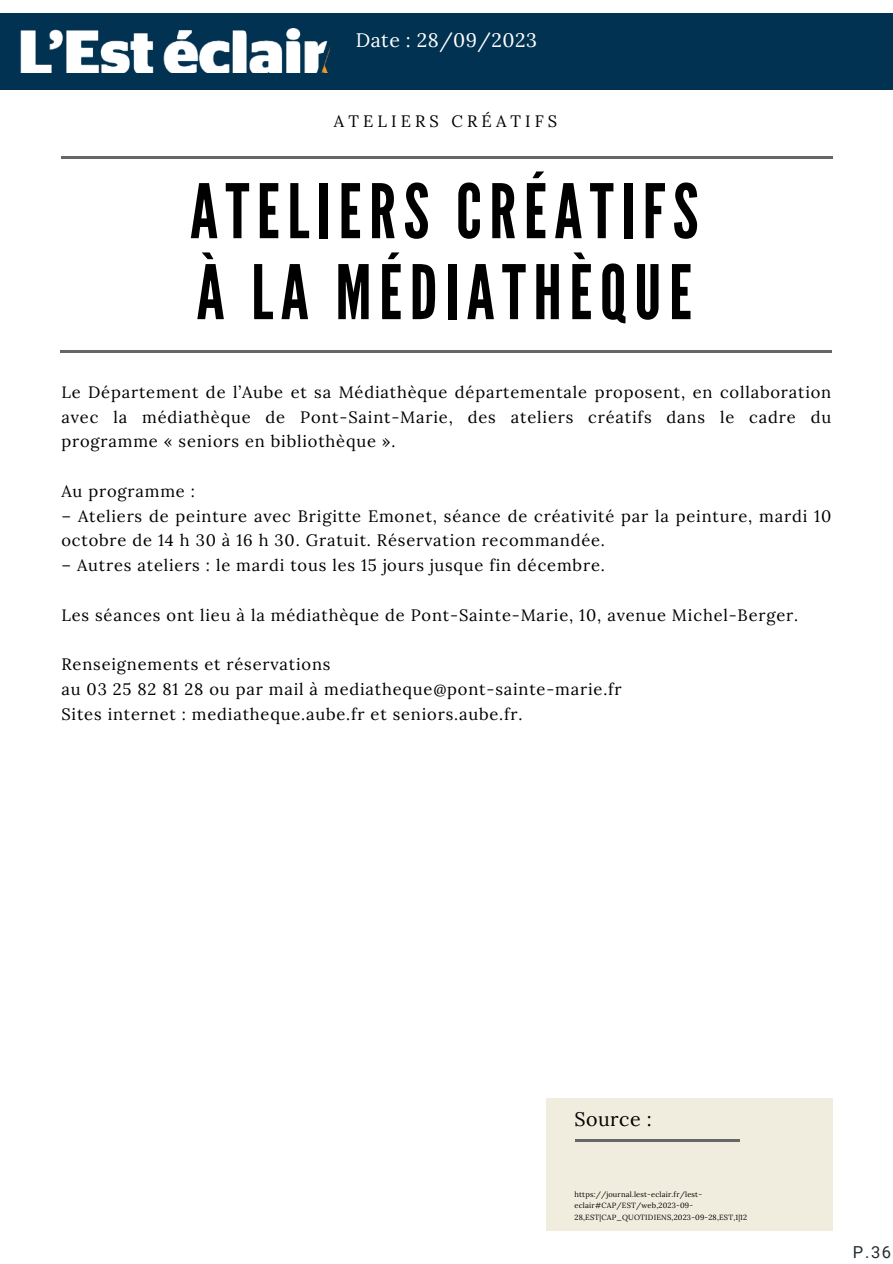
<style>
.page{position:relative;width:893px;height:1264px;background:#fff}
.page>*{position:absolute;margin:0;border:0;box-sizing:border-box;transform-origin:0 0}
.t1{font:75px/81px "League Gothic";letter-spacing:.1em;color:#000}
.t2{font:19.65px "Lora";letter-spacing:.025em;color:#000}
.t3{font:19.5px "Lora";letter-spacing:.025em;color:#fff}
.t4{font:16.5px/24.8px "Lora";letter-spacing:.05em;color:#000}
.t5{font:16.5px "Lora";letter-spacing:.25em;color:#000}
.t6{font:16.5px "Roboto";color:#232c31}
.t7{font:7.5px/11.9px "Lora";letter-spacing:.025em;color:#000}
</style>
<div class="page">
<hr style="left:61px;top:156px;width:771px;height:2px;background:#666">
<hr style="left:60px;top:350px;width:771px;height:2px;background:#666">
<div style="left:0;top:13px;width:892px;height:76px;background:#013251"></div>
<img style="left:21px;top:28px;width:308px;height:44px">
<div style="left:546px;top:1098px;width:286px;height:132px;background:#f0edde"></div>
<hr style="left:575px;top:1139px;width:164px;height:2px;background:#666">
<p class="t3" style="left:356px;top:27px;width:183px">Date : 28/09/2023</p>
<p class="t5" style="left:334px;top:111px;width:225px">ATELIERS CRÉATIFS</p>
<h1 class="t1" style="left:190px;top:172px;width:510px">ATELIERS CRÉATIFS<br>À LA MÉDIATHÈQUE</h1>
<p class="t4" style="left:61px;top:379px;width:771px;text-align:justify">Le Département de l’Aube et sa Médiathèque départementale proposent, en collaboration avec la médiathèque de Pont-Saint-Marie, des ateliers créatifs dans le cadre du programme « seniors en bibliothèque ».</p>
<p class="t4" style="left:61px;top:478px;width:135px">Au programme :</p>
<p class="t4" style="left:61px;top:503px;width:771px">– Ateliers de peinture avec Brigitte Emonet, séance de créativité par la peinture, mardi 10 octobre de 14 h 30 à 16 h 30. Gratuit. Réservation recommandée.</p>
<p class="t4" style="left:61px;top:552px;width:545px">– Autres ateliers : le mardi tous les 15 jours jusque fin décembre.</p>
<p class="t4" style="left:61px;top:602px;width:738px">Les séances ont lieu à la médiathèque de Pont-Sainte-Marie, 10, avenue Michel-Berger.</p>
<p class="t4" style="left:61px;top:651px;width:561px">Renseignements et réservations<br>au 03 25 82 81 28 ou par mail à mediatheque@pont-sainte-marie.fr<br>Sites internet : mediatheque.aube.fr et seniors.aube.fr.</p>
<p class="t2" style="left:574px;top:1105px;width:79px">Source :</p>
<p class="t7" style="left:574px;top:1187px;width:174px">https://journal.lest-eclair.fr/lest&shy;eclair#CAP/EST/web,2023-09-<br>28,EST|CAP_QUOTIDIENS,2023-09-28,EST,1|12</p>
<p class="t6" style="left:852px;top:1243px;width:40px">P.36</p>
</div>
